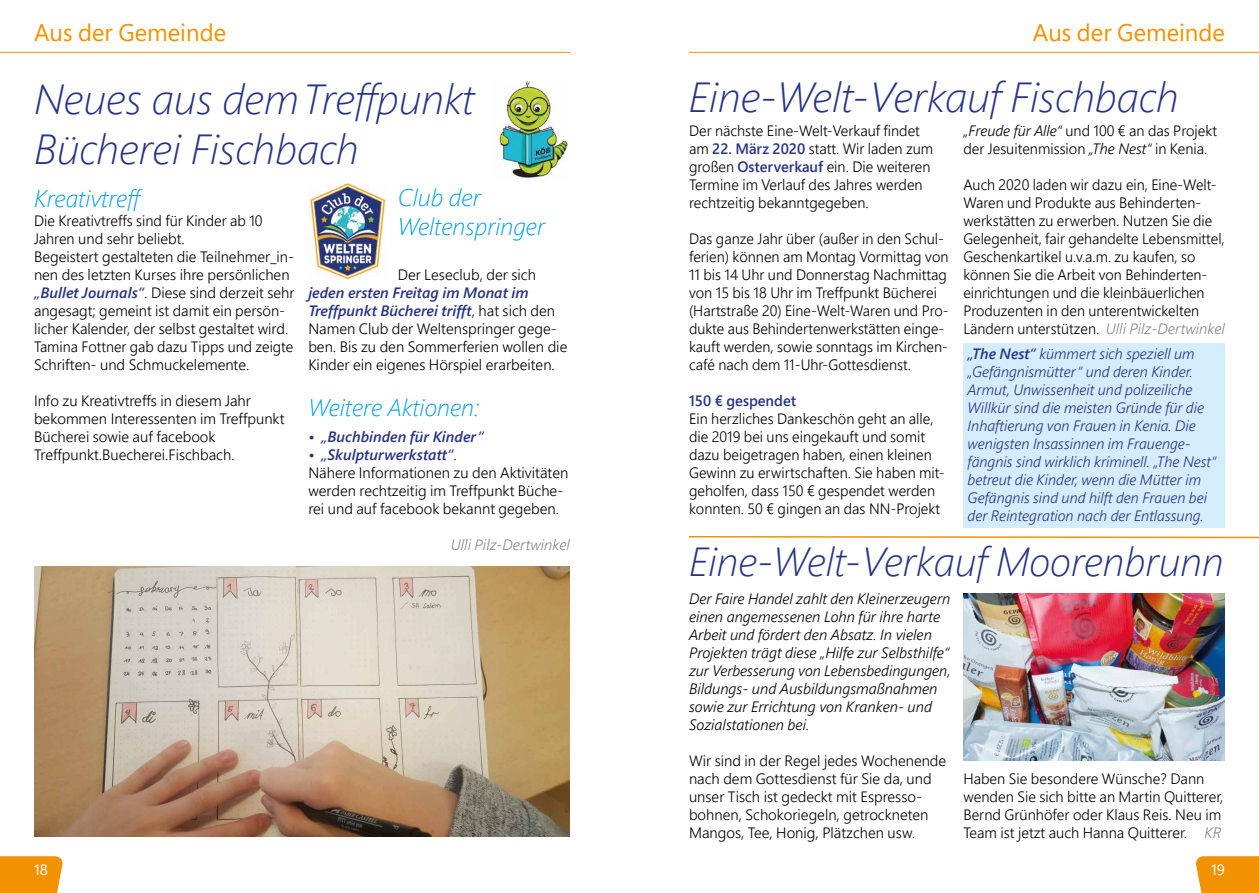
<style>
.page{position:relative;width:1259px;height:893px;background:#fff}
.page>*{position:absolute;margin:0;border:0;box-sizing:border-box;transform-origin:0 0}
.t1{font:italic 300 42px/50.4px "Segoe Pro";color:#283583}
.t2{font:italic 300 40.5px "Segoe Pro";color:#283583}
.t3{font:italic 300 24px/28.8px "Segoe Pro";color:#009fe3}
.t4{font:24px "Segoe Pro";color:#f39200}
.t5{font:300 15px/18px "Segoe Pro";color:#000}
.t6{font:italic 300 15px/18px "Segoe Pro";color:#283583}
.t7{font:300 15px/18px "Segoe Pro";color:#010202}
.t8{font:italic 300 15px/18px "Segoe Pro";color:#010202}
.t9{font:italic 600 15px "Segoe Pro";color:#283583}
.t10{font:italic 300 15px "Segoe Pro";color:#878787}
.t11{font:600 15px "Segoe Pro";color:#283583}
.t12{font:15px "Segoe Pro";color:#fff}
.s1{font-weight:600;font-style:italic;color:#283583}
.s2{font-weight:600;color:#283583}
.s3{font-style:italic}
.s4{font-style:italic;color:#878787}
.s5{font-weight:600}
</style>
<div class="page">
<hr style="left:689px;top:52px;width:570px;height:1px;background:#f39200">
<hr style="left:0;top:52px;width:570px;height:1px;background:#f39200">
<svg style="left:0;top:856px;width:63px;height:37px;background:#f3970d"></svg>
<svg style="left:1196px;top:856px;width:63px;height:37px;background:#f3960b"></svg>
<img style="left:34px;top:566px;width:536px;height:270px">
<svg style="left:689px;top:536px;width:570px;height:3px"></svg>
<img style="left:963px;top:593px;width:262px;height:168px">
<img style="left:498px;top:81px;width:70px;height:97px">
<img style="left:308px;top:182px;width:79px;height:98px">
<div style="left:963px;top:343px;width:262px;height:185px;background:#d4edfc"></div>
<h3 class="t4" style="left:34px;top:16px;width:194px">Aus der Gemeinde</h3>
<h3 class="t4" style="left:1033px;top:16px;width:193px">Aus der Gemeinde</h3>
<h1 class="t1" style="left:34px;top:72px;width:442px">Neues aus demTreffpunkt<br>Bücherei Fischbach</h1>
<h1 class="t1" style="left:689px;top:71px;width:491px">Eine-Welt-Verkauf Fischbach</h1>
<h3 class="t3" style="left:34px;top:183px;width:107px">Kreativtreff</h3>
<p class="t5" style="left:34px;top:211px;width:262px">Die Kreativtreffs sind für Kinder ab 10<br>Jahren und sehr beliebt.<br>Begeistert gestalteten die Teilnehmer_in&shy;nen des letzten Kurses ihre persönlichen <span class="s1">„Bullet Journals“</span>. Diese sind derzeit sehr angesagt; gemeint ist damit ein persön&shy;licher Kalender, der selbst gestaltet wird.<br>Tamina Fottner gab dazu Tipps und zeigte Schriften- und Schmuckelemente.</p>
<p class="t5" style="left:34px;top:391px;width:252px">Info zu Kreativtreffs in diesem Jahr bekommen Interessenten im Treffpunkt Bücherei sowie auf facebook Treffpunkt.Buecherei.Fischbach.</p>
<p class="t5" style="left:689px;top:121px;width:246px">Der nächste Eine-Welt-Verkauf findet am <span class="s2">22. März 2020</span> statt. Wir laden zum großen <span class="s2">Osterverkauf</span> ein. Die weiteren Termine im Verlauf des Jahres werden rechtzeitig bekanntgegeben.</p>
<p class="t5" style="left:689px;top:229px;width:261px">Das ganze Jahr über (außer in den Schul&shy;ferien) können am Montag Vormittag von 11 bis 14 Uhr und Donnerstag Nachmittag von 15 bis 18 Uhr im Treffpunkt Bücherei (Hartstraße 20) Eine-Welt-Waren und Pro&shy;dukte aus Behindertenwerkstätten einge&shy;kauft werden, sowie sonntags im Kirchen&shy;café nach dem 11-Uhr-Gottesdienst.</p>
<p class="t11" style="left:689px;top:390px;width:109px">150 € gespendet</p>
<p class="t5" style="left:689px;top:409px;width:257px">Ein herzliches Dankeschön geht an alle, die 2019 bei uns eingekauft und somit dazu beigetragen haben, einen kleinen Gewinn zu erwirtschaften. Sie haben mit&shy;geholfen, dass 150 € gespendet werden konnten. 50 € gingen an das NN-Projekt</p>
<p class="t5" style="left:963px;top:121px;width:255px"><span class="s3">„Freude für Alle“</span> und 100 € an das Projekt der Jesuitenmission <span class="s3">„The Nest“</span> in Kenia.</p>
<p class="t5" style="left:963px;top:175px;width:263px">Auch 2020 laden wir dazu ein, Eine-Welt-Waren und Produkte aus Behinderten&shy;werkstätten zu erwerben. Nutzen Sie die Gelegenheit, fair gehandelte Lebensmittel, Geschenkartikel u.v.a.m. zu kaufen, so können Sie die Arbeit von Behinderten&shy;einrichtungen und die kleinbäuerlichen Produzenten in den unterentwickelten Ländern unterstützen. <span class="s4">Ulli Pilz-Dertwinkel</span></p>
<p class="t6" style="left:967px;top:344px;width:250px"><span class="s5">„The Nest“</span> kümmert sich speziell um „Gefängnismütter“ und deren Kinder.<br>Armut, Unwissenheit und polizeiliche Willkür sind die meisten Gründe für die Inhaftierung von Frauen in Kenia. Die wenigsten Insassinnen im Frauenge&shy;fängnis sind wirklich kriminell. „The Nest“ betreut die Kinder, wenn die Mütter im Gefängnis sind und hilft den Frauen bei der Reintegration nach der Entlassung.</p>
<h3 class="t3" style="left:398px;top:183px;width:149px">Club der<br>Weltenspringer</h3>
<p class="t5" style="left:398px;top:265px;width:140px">Der Leseclub, der sich</p>
<p class="t5" style="left:308px;top:283px;width:260px"><span class="s1">jeden ersten Freitag im Monat im Treffpunkt Bücherei trifft</span>, hat sich den Namen Club der Weltenspringer gege&shy;ben. Bis zu den Sommerferien wollen die Kinder ein eigenes Hörspiel erarbeiten.</p>
<h3 class="t3" style="left:308px;top:393px;width:173px">Weitere Aktionen:</h3>
<p class="t9" style="left:308px;top:426px;width:177px">• „Buchbinden für Kinder“</p>
<p class="t5" style="left:308px;top:445px;width:261px"><span class="s1">• „Skulpturwerkstatt“</span>.<br>Nähere Informationen zu den Aktivitäten werden rechtzeitig im Treffpunkt Büche&shy;rei und auf facebook bekannt gegeben.</p>
<p class="t10" style="left:451px;top:534px;width:121px">Ulli Pilz-Dertwinkel</p>
<h2 class="t2" style="left:689px;top:534px;width:536px">Eine-Welt-Verkauf Moorenbrunn</h2>
<p class="t8" style="left:689px;top:589px;width:263px">Der Faire Handel zahlt den Kleinerzeugern einen angemessenen Lohn für ihre harte Arbeit und fördert den Absatz. In vielen Projekten trägt diese „Hilfe zur Selbsthilfe“ zur Verbesserung von Lebensbedingungen, Bildungs- und Ausbildungsmaßnahmen sowie zur Errichtung von Kranken- und Sozialstationen bei.</p>
<p class="t7" style="left:689px;top:751px;width:259px">Wir sind in der Regel jedes Wochenende nach dem Gottesdienst für Sie da, und unser Tisch ist gedeckt mit Espresso&shy;bohnen, Schokoriegeln, getrockneten Mangos, Tee, Honig, Plätzchen usw.</p>
<p class="t7" style="left:963px;top:769px;width:262px">Haben Sie besondere Wünsche? Dann wenden Sie sich bitte an Martin Quitterer, Bernd Grünhöfer oder Klaus Reis. Neu im Team ist jetzt auch Hanna Quitterer. <span class="s4">KR</span></p>
<p class="t12" style="left:34px;top:859px;width:15px">18</p>
<p class="t12" style="left:1211px;top:859px;width:15px">19</p>
</div>
